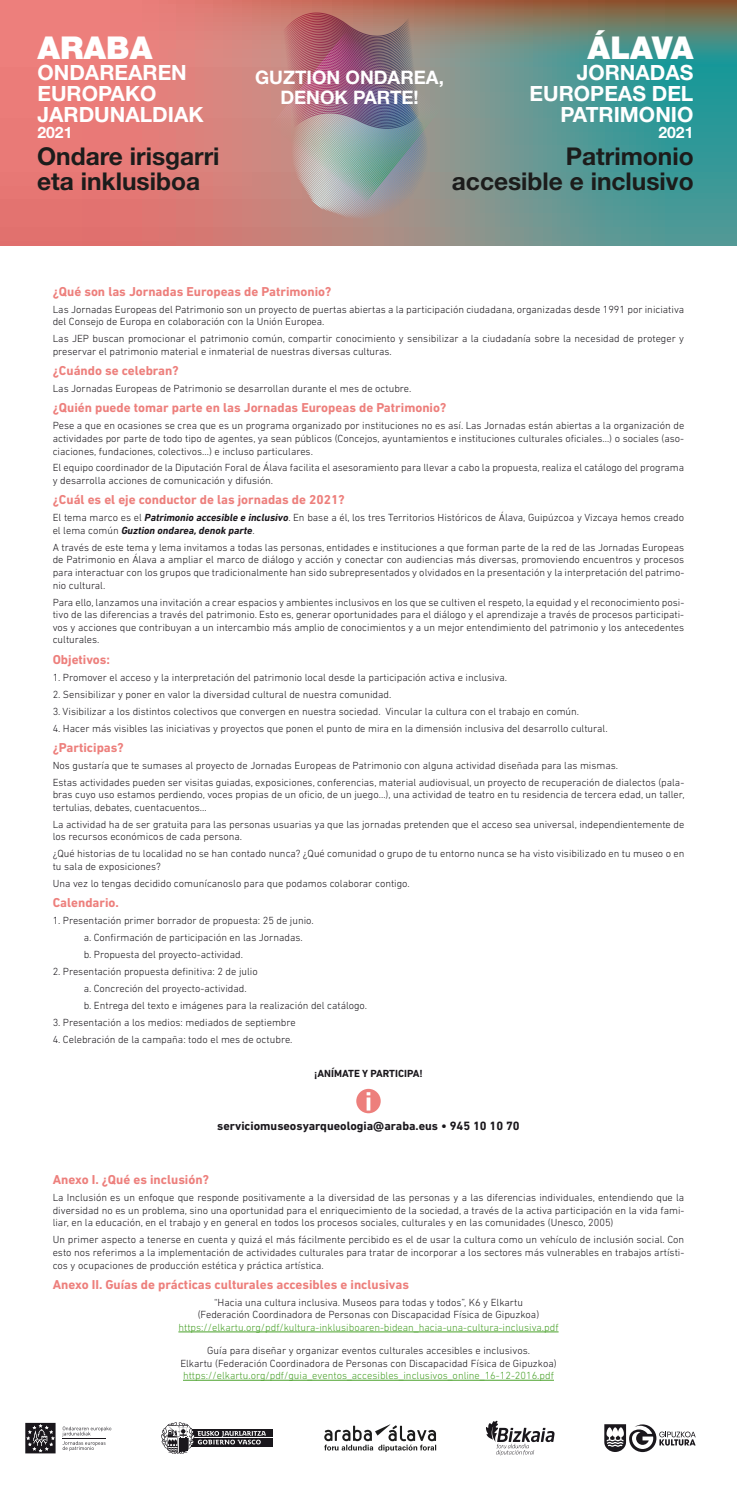
<style>
.page{position:relative;width:737px;height:1489px;background:#fff}
.page>*{position:absolute;margin:0;border:0;box-sizing:border-box;transform-origin:0 0}
.t1{font:900 31.5px "Helvetica Neue LT Std";color:#fff}
.t2{font:700 24.5px/25.4px "Helvetica Neue LT Std";color:#1c1c1b}
.t3{font:700 21px/21px "Helvetica Neue LT Std";color:#fff}
.t4{font:700 18.64px/19.8px "Helvetica Neue LT Std";color:#fff;text-align:center}
.t5{font:700 15.75px "Helvetica Neue LT Std";color:#fff}
.t6{font:700 13.12px "DIN Next LT Pro";color:#ed7f7c}
.t7{font:700 12.25px "DIN Next LT Pro";color:#1a171c}
.t8{font:300 10.5px/12.6px "DIN Next LT Pro";color:#1a171c}
.t9{font:300 10.5px "DIN Next LT Pro";color:#49a12a}
.t10{font:700 10.5px "DIN Next LT Pro";color:#1a171c}
.s1{font-weight:700;font-style:italic}
</style>
<div class="page">
<svg style="left:0;top:0;width:737px;height:246px;background:#9f8882"></svg>
<img style="left:283px;top:13px;width:158px;height:189px">
<svg style="left:324px;top:1424px;width:112px;height:27px"></svg>
<svg style="left:604px;top:1424px;width:91px;height:27px"></svg>
<svg style="left:486px;top:1420px;width:68px;height:35px"></svg>
<svg style="left:25px;top:1422px;width:31px;height:31px"></svg>
<svg style="left:62px;top:1426px;width:49px;height:24px"></svg>
<hr style="left:63px;top:1438px;width:43px;height:1px;background:#1a171c">
<div style="left:186px;top:1428px;width:87px;height:18px;background:#1a171c"></div>
<hr style="left:185px;top:1437px;width:88px;height:1px;background:#fff">
<svg style="left:161px;top:1422px;width:105px;height:31px"></svg>
<hr style="left:178px;top:1331px;width:380px;height:1px;background:#49a12a">
<hr style="left:183px;top:1379px;width:371px;height:1px;background:#49a12a">
<div style="left:356px;top:1088px;width:25px;height:25px;background:#ed7f7c;border-radius:12px"></div>
<svg style="left:366px;top:1092px;width:4px;height:18px"></svg>
<h1 class="t1" style="left:37px;top:29px;width:116px">ARABA</h1>
<h3 class="t3" style="left:37px;top:62px;width:168px">ONDAREAREN<br>EUROPAKO<br>JARDUNALDIAK</h3>
<h3 class="t5" style="left:37px;top:123px;width:37px">2021</h3>
<h2 class="t2" style="left:37px;top:143px;width:184px">Ondare irisgarri eta inklusiboa</h2>
<h3 class="t4" style="left:255px;top:67px;width:190px">GUZTION ONDAREA,<br>DENOK PARTE!</h3>
<h1 class="t1" style="left:587px;top:29px;width:107px">ÁLAVA</h1>
<h3 class="t3" style="left:529px;top:62px;width:165px;text-align:right">JORNADAS<br>EUROPEAS DEL<br>PATRIMONIO</h3>
<h3 class="t5" style="left:658px;top:123px;width:37px">2021</h3>
<h2 class="t2" style="left:452px;top:143px;width:243px;text-align:right">Patrimonio accesible e inclusivo</h2>
<p class="t6" style="left:53px;top:284px;width:280px">¿Qué son las Jornadas Europeas de Patrimonio?</p>
<p class="t8" style="left:53px;top:303px;width:633px">Las Jornadas Europeas del Patrimonio son un proyecto de puertas abiertas a la participación ciudadana, organizadas desde 1991 por iniciativa del Consejo de Europa en colaboración con la Unión Europea.</p>
<p class="t8" style="left:53px;top:332px;width:633px">Las JEP buscan promocionar el patrimonio común, compartir conocimiento y sensibilizar a la ciudadanía sobre la necesidad de proteger y preservar el patrimonio material e inmaterial de nuestras diversas culturas.</p>
<p class="t6" style="left:53px;top:363px;width:127px">¿Cuándo se celebran?</p>
<p class="t8" style="left:53px;top:382px;width:360px">Las Jornadas Europeas de Patrimonio se desarrollan durante el mes de octubre.</p>
<p class="t6" style="left:53px;top:400px;width:395px">¿Quién puede tomar parte en las Jornadas Europeas de Patrimonio?</p>
<p class="t8" style="left:53px;top:419px;width:633px;text-align:justify">Pese a que en ocasiones se crea que es un programa organizado por instituciones no es así. Las Jornadas están abiertas a la organización de actividades por parte de todo tipo de agentes, ya sean públicos (Concejos, ayuntamientos e instituciones culturales oficiales…) o sociales (aso&shy;ciaciones, fundaciones, colectivos…) e incluso particulares.</p>
<p class="t8" style="left:53px;top:461px;width:633px">El equipo coordinador de la Diputación Foral de Álava facilita el asesoramiento para llevar a cabo la propuesta, realiza el catálogo del programa y desarrolla acciones de comunicación y difusión.</p>
<p class="t6" style="left:53px;top:492px;width:293px">¿Cuál es el eje conductor de las jornadas de 2021?</p>
<p class="t8" style="left:53px;top:511px;width:633px">El tema marco es el <span class="s1">Patrimonio accesible e inclusivo</span>. En base a él, los tres Territorios Históricos de Álava, Guipúzcoa y Vizcaya hemos creado el lema común <span class="s1">Guztion ondarea, denok parte</span>.</p>
<p class="t8" style="left:53px;top:541px;width:633px;text-align:justify">A través de este tema y lema invitamos a todas las personas, entidades e instituciones a que forman parte de la red de las Jornadas Europeas de Patrimonio en Álava a ampliar el marco de diálogo y acción y conectar con audiencias más diversas, promoviendo encuentros y procesos para interactuar con los grupos que tradicionalmente han sido subrepresentados y olvidados en la presentación y la interpretación del patrimo&shy;nio cultural.</p>
<p class="t8" style="left:53px;top:595px;width:633px;text-align:justify">Para ello, lanzamos una invitación a crear espacios y ambientes inclusivos en los que se cultiven el respeto, la equidad y el reconocimiento posi&shy;tivo de las diferencias a través del patrimonio. Esto es, generar oportunidades para el diálogo y el aprendizaje a través de procesos participati&shy;vos y acciones que contribuyan a un intercambio más amplio de conocimientos y a un mejor entendimiento del patrimonio y los antecedentes culturales.</p>
<p class="t6" style="left:53px;top:651px;width:59px">Objetivos:</p>
<p class="t8" style="left:53px;top:670px;width:456px">1. Promover el acceso y la interpretación del patrimonio local desde la participación activa e inclusiva.</p>
<p class="t8" style="left:53px;top:687px;width:340px">2. Sensibilizar y poner en valor la diversidad cultural de nuestra comunidad.</p>
<p class="t8" style="left:53px;top:704px;width:528px">3. Visibilizar a los distintos colectivos que convergen en nuestra sociedad. Vincular la cultura con el trabajo en común.</p>
<p class="t8" style="left:53px;top:721px;width:556px">4. Hacer más visibles las iniciativas y proyectos que ponen el punto de mira en la dimensión inclusiva del desarrollo cultural.</p>
<p class="t6" style="left:53px;top:739px;width:72px">¿Participas?</p>
<p class="t8" style="left:53px;top:756px;width:633px;line-height:17px">Nos gustaría que te sumases al proyecto de Jornadas Europeas de Patrimonio con alguna actividad diseñada para las mismas.<br>Estas actividades pueden ser visitas guiadas, exposiciones, conferencias, material audiovisual, un proyecto de recuperación de dialectos (pala-</p>
<p class="t8" style="left:53px;top:788px;width:633px">bras cuyo uso estamos perdiendo, voces propias de un oficio, de un juego…), una actividad de teatro en tu residencia de tercera edad, un taller, tertulias, debates, cuentacuentos…</p>
<p class="t8" style="left:53px;top:817px;width:633px">La actividad ha de ser gratuita para las personas usuarias ya que las jornadas pretenden que el acceso sea universal, independientemente de los recursos económicos de cada persona.</p>
<p class="t8" style="left:53px;top:847px;width:633px">¿Qué historias de tu localidad no se han contado nunca? ¿Qué comunidad o grupo de tu entorno nunca se ha visto visibilizado en tu museo o en tu sala de exposiciones?</p>
<p class="t8" style="left:53px;top:877px;width:359px">Una vez lo tengas decidido comunícanoslo para que podamos colaborar contigo.</p>
<p class="t6" style="left:53px;top:894px;width:68px">Calendario.</p>
<p class="t8" style="left:84px;top:911px;width:232px;line-height:17px;text-indent:-31px">1. Presentación primer borrador de propuesta: 25 de junio. a. Confirmación de participación en las Jornadas.<br>b. Propuesta del proyecto-actividad.</p>
<p class="t8" style="left:84px;top:962px;width:285px;line-height:17px;text-indent:-31px">2. Presentación propuesta definitiva: 2 de julio<br>a. Concreción del proyecto-actividad.<br>b. Entrega del texto e imágenes para la realización del catálogo.</p>
<p class="t8" style="left:53px;top:1016px;width:244px">3. Presentación a los medios: mediados de septiembre</p>
<p class="t8" style="left:53px;top:1032px;width:241px">4. Celebración de la campaña: todo el mes de octubre.</p>
<p class="t10" style="left:314px;top:1067px;width:110px">¡ANÍMATE Y PARTICIPA!</p>
<p class="t7" style="left:217px;top:1118px;width:304px">serviciomuseosyarqueologia@araba.eus • 945 10 10 70</p>
<p class="t6" style="left:53px;top:1171px;width:158px">Anexo I. ¿Qué es inclusión?</p>
<p class="t8" style="left:53px;top:1190px;width:633px;text-align:justify">La Inclusión es un enfoque que responde positivamente a la diversidad de las personas y a las diferencias individuales, entendiendo que la diversidad no es un problema, sino una oportunidad para el enriquecimiento de la sociedad, a través de la activa participación en la vida fami&shy;liar, en la educación, en el trabajo y en general en todos los procesos sociales, culturales y en las comunidades (Unesco, 2005)</p>
<p class="t8" style="left:53px;top:1233px;width:633px;text-align:justify">Un primer aspecto a tenerse en cuenta y quizá el más fácilmente percibido es el de usar la cultura como un vehículo de inclusión social. Con esto nos referimos a la implementación de actividades culturales para tratar de incorporar a los sectores más vulnerables en trabajos artísti&shy;cos y ocupaciones de producción estética y práctica artística.</p>
<p class="t6" style="left:53px;top:1276px;width:358px">Anexo II. Guías de prácticas culturales accesibles e inclusivas</p>
<p class="t8" style="left:198px;top:1295px;width:343px;text-align:center">“Hacia una cultura inclusiva. Museos para todas y todos”, K6 y Elkartu (Federación Coordinadora de Personas con Discapacidad Física de Gipuzkoa)</p>
<p class="t9" style="left:178px;top:1321px;width:382px">https://elkartu.org/pdf/kultura-inklusiboaren-bidean_hacia-una-cultura-inclusiva.pdf</p>
<p class="t8" style="left:180px;top:1343px;width:378px;text-align:center">Guía para diseñar y organizar eventos culturales accesibles e inclusivos.<br>Elkartu (Federación Coordinadora de Personas con Discapacidad Física de Gipuzkoa)</p>
<p class="t9" style="left:183px;top:1369px;width:372px">https://elkartu.org/pdf/guia_eventos_accesibles_inclusivos_online_16-12-2016.pdf</p>
</div>
